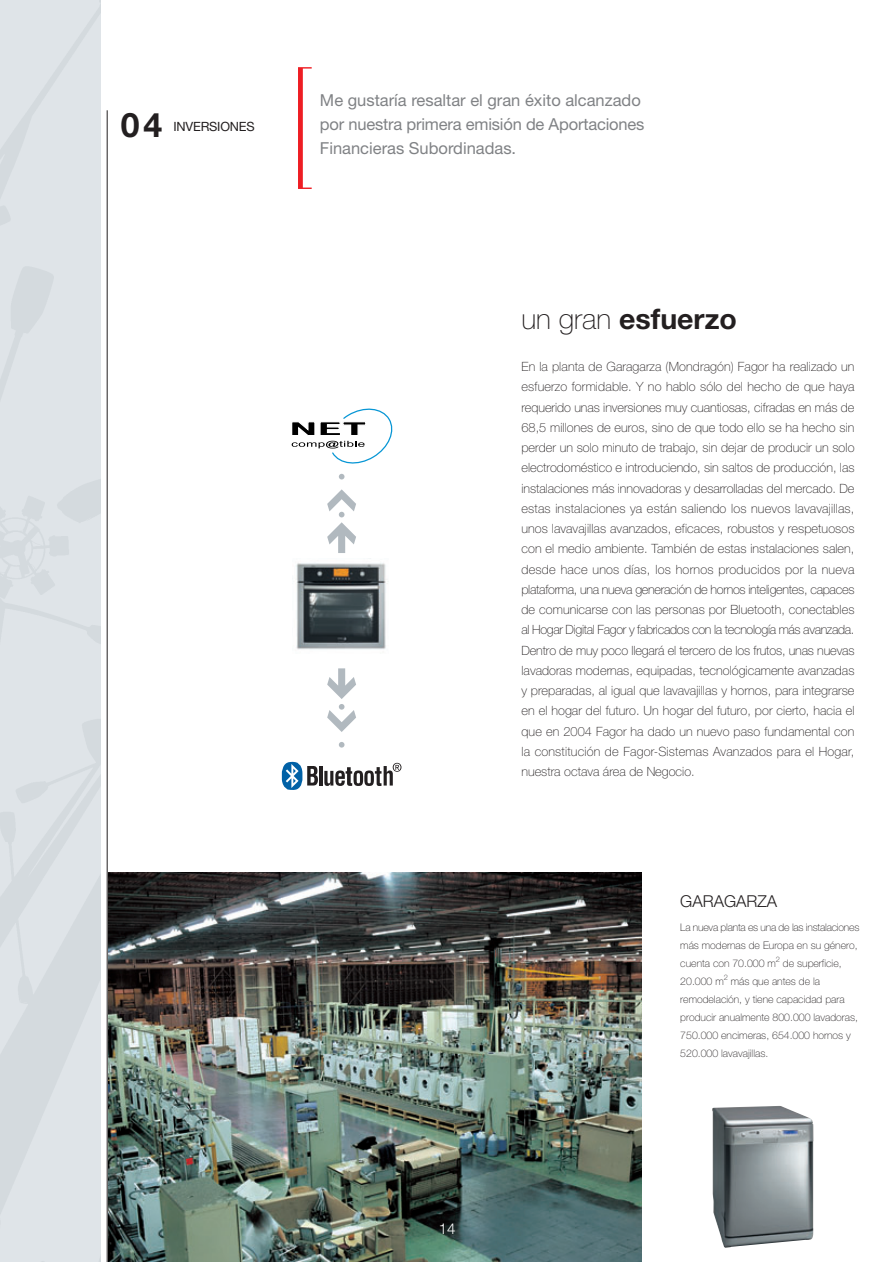
<style>
.page{position:relative;width:893px;height:1262px;background:#fff}
.page>*{position:absolute;margin:0;border:0;box-sizing:border-box;transform-origin:0 0}
.t1{font:700 33.75px "Helvetica Neue";color:#231f20}
.t2{font:700 28.5px "Helvetica Neue";color:#231f20}
.t3{font:16.5px/24px "Helvetica Neue";color:#808285}
.t4{font:300 16.35px "Helvetica Neue";color:#231f20}
.t5{font:300 15px "Helvetica Neue";color:#fff}
.t6{font:100 12.75px/20.2px "Helvetica Neue";color:#231f20;text-align:justify}
.t7{font:12.75px "Helvetica Neue";letter-spacing:-.015em;color:#231f20}
.t8{font:100 10.5px/18px "Helvetica Neue";color:#231f20}
.s1{font-weight:100}
</style>
<div class="page">
<img style="left:108px;top:872px;width:534px;height:389px">
<img style="left:0;top:860px;width:101px;height:401px">
<img style="left:0;top:0;width:101px;height:860px">
<svg style="left:298px;top:67px;width:14px;height:122px"></svg>
<hr style="left:107px;top:110px;width:1px;height:1151px;background:#231f20">
<hr style="left:319px;top:766px;width:4px;height:19px;background:#231f20">
<svg style="left:282px;top:761px;width:36px;height:29px"></svg>
<svg style="left:324px;top:762px;width:77px;height:24px"></svg>
<svg style="left:291px;top:408px;width:102px;height:56px"></svg>
<img style="left:296px;top:558px;width:90px;height:92px">
<svg style="left:339px;top:474px;width:5px;height:5px"></svg>
<svg style="left:327px;top:489px;width:29px;height:64px"></svg>
<svg style="left:339px;top:742px;width:5px;height:5px"></svg>
<svg style="left:327px;top:668px;width:29px;height:64px"></svg>
<img style="left:712px;top:1106px;width:101px;height:141px">
<h1 class="t1" style="left:121px;top:113px;width:43px">04</h1>
<p class="t7" style="left:173px;top:122px;width:83px">INVERSIONES</p>
<p class="t3" style="left:320px;top:90px;width:326px">Me gustaría resaltar el gran éxito alcanzado por nuestra primera emisión de Aportaciones<br>Financieras Subordinadas.</p>
<h2 class="t2" style="left:521px;top:309px;width:217px"><span class="s1">un gran</span> esfuerzo</h2>
<p class="t6" style="left:521px;top:357px;width:335px">En la planta de Garagarza (Mondragón) Fagor ha realizado un esfuerzo formidable. Y no hablo sólo del hecho de que haya requerido unas inversiones muy cuantiosas, cifradas en más de 68,5 millones de euros, sino de que todo ello se ha hecho sin perder un solo minuto de trabajo, sin dejar de producir un solo electrodoméstico e introduciendo, sin saltos de producción, las instalaciones más innovadoras y desarrolladas del mercado. De estas instalaciones ya están saliendo los nuevos lavavajillas, unos lavavajillas avanzados, eficaces, robustos y respetuosos con el medio ambiente. También de estas instalaciones salen, desde hace unos días, los hornos producidos por la nueva plataforma, una nueva generación de hornos inteligentes, capaces de comunicarse con las personas por Bluetooth, conectables al Hogar Digital Fagor y fabricados con la tecnología más avanzada.<br>Dentro de muy poco llegará el tercero de los frutos, unas nuevas lavadoras modernas, equipadas, tecnológicamente avanzadas y preparadas, al igual que lavavajillas y hornos, para integrarse en el hogar del futuro. Un hogar del futuro, por cierto, hacia el que en 2004 Fagor ha dado un nuevo paso fundamental con la constitución de Fagor-Sistemas Avanzados para el Hogar, nuestra octava área de Negocio.</p>
<p class="t5" style="left:439px;top:1223px;width:18px">14</p>
<p class="t4" style="left:680px;top:895px;width:98px">GARAGARZA</p>
<p class="t8" style="left:680px;top:918px;width:181px">La nueva planta es una de las instalaciones más modernas de Europa en su género, cuenta con 70.000 m<sup>2</sup> de superficie, 20.000 m<sup>2</sup> más que antes de la remodelación, y tiene capacidad para producir anualmente 800.000 lavadoras, 750.000 encimeras, 654.000 hornos y 520.000 lavavajillas.</p>
</div>
